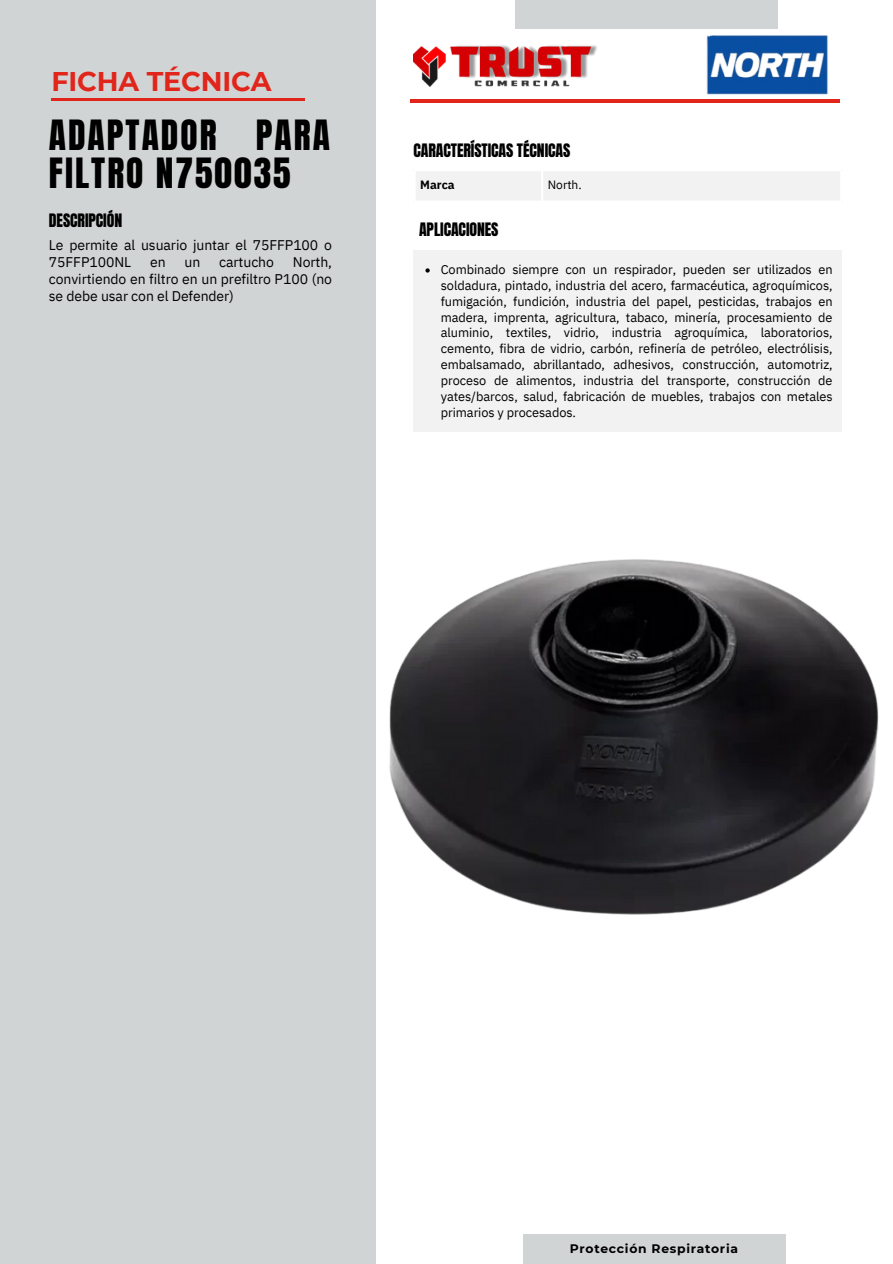
<style>
.page{position:relative;width:893px;height:1264px;background:#fff}
.page>*{position:absolute;margin:0;border:0;box-sizing:border-box;transform-origin:0 0}
.t1{font:35.4px/37.8px "Anton";letter-spacing:.055em;color:#000}
.t2{font:700 27px "Montserrat";letter-spacing:-.005em;color:#e1251b}
.t3{font:15.75px "Anton";letter-spacing:-.005em;color:#000}
.t4{font:13.95px/16.8px "IBM Plex Sans";letter-spacing:-.005em;color:#000}
.t5{font:12.75px/15.9px "IBM Plex Sans";letter-spacing:-.005em;color:#000;text-align:justify}
.t6{font:700 12.3px "Montserrat";letter-spacing:.055em;color:#000}
.t7{font:12px "IBM Plex Sans";color:#000}
.t8{font:700 12px "IBM Plex Sans";color:#000}
</style>
<div class="page">
<div style="left:0;top:0;width:375px;height:1263px;background:#d1d4d4"></div>
<div style="left:516px;top:0;width:262px;height:28px;background:#d1d4d4"></div>
<hr style="left:51px;top:98px;width:254px;height:2px;background:#e1251b">
<div style="left:523px;top:1233px;width:262px;height:30px;background:#d1d4d4"></div>
<hr style="left:410px;top:99px;width:429px;height:3px;background:#e1251b">
<div style="left:416px;top:172px;width:424px;height:28px;background:#f2f2f2"></div>
<hr style="left:541px;top:171px;width:2px;height:29px;background:#fff">
<img style="left:413px;top:45px;width:184px;height:41px">
<div style="left:413px;top:250px;width:429px;height:182px;background:#f2f2f2"></div>
<img style="left:705px;top:35px;width:123px;height:68px">
<img style="left:375px;top:479px;width:504px;height:471px">
<svg style="left:425px;top:268px;width:4px;height:4px"></svg>
<p class="t2" style="left:51px;top:65px;width:222px">FICHA TÉCNICA</p>
<p class="t1" style="left:49px;top:117px;width:282px">ADAPTADOR PARA<br>FILTRO N750035</p>
<p class="t3" style="left:49px;top:209px;width:75px">DESCRIPCIÓN</p>
<h4 class="t4" style="left:49px;top:236px;width:284px">Le permite al usuario juntar el 75FFP100 o<br>75FFP100NL</h4>
<h4 class="t4" style="left:49px;top:253px;width:284px;text-align:justify;text-indent:244px">North, convirtiendo en filtro en un prefiltro P100 (no se debe usar con el Defender)</h4>
<h4 class="t4" style="left:150px;top:253px;width:17px">en</h4>
<h4 class="t4" style="left:184px;top:253px;width:17px">un</h4>
<h4 class="t4" style="left:219px;top:253px;width:56px">cartucho</h4>
<h3 class="t3" style="left:413px;top:139px;width:158px">CARACTERÍSTICAS TÉCNICAS</h3>
<h2 class="t8" style="left:420px;top:176px;width:36px">Marca</h2>
<h1 class="t7" style="left:547px;top:176px;width:35px">North.</h1>
<p class="t3" style="left:419px;top:218px;width:81px">APLICACIONES</p>
<h3 class="t5" style="left:440px;top:261px;width:393px">Combinado siempre con un respirador, pueden ser utilizados en soldadura, pintado, industria del acero, farmacéutica, agroquímicos, fumigación, fundición, industria del papel, pesticidas, trabajos en madera, imprenta, agricultura, tabaco, minería, procesamiento de aluminio, textiles, vidrio, industria agroquímica, laboratorios, cemento, fibra de vidrio, carbón, refinería de petróleo, electrólisis, embalsamado, abrillantado, adhesivos, construcción, automotriz, proceso de alimentos, industria del transporte, construcción de yates/barcos, salud, fabricación de muebles, trabajos con metales primarios y procesados.</h3>
<h4 class="t6" style="left:569px;top:1240px;width:170px">Protección Respiratoria</h4>
</div>
